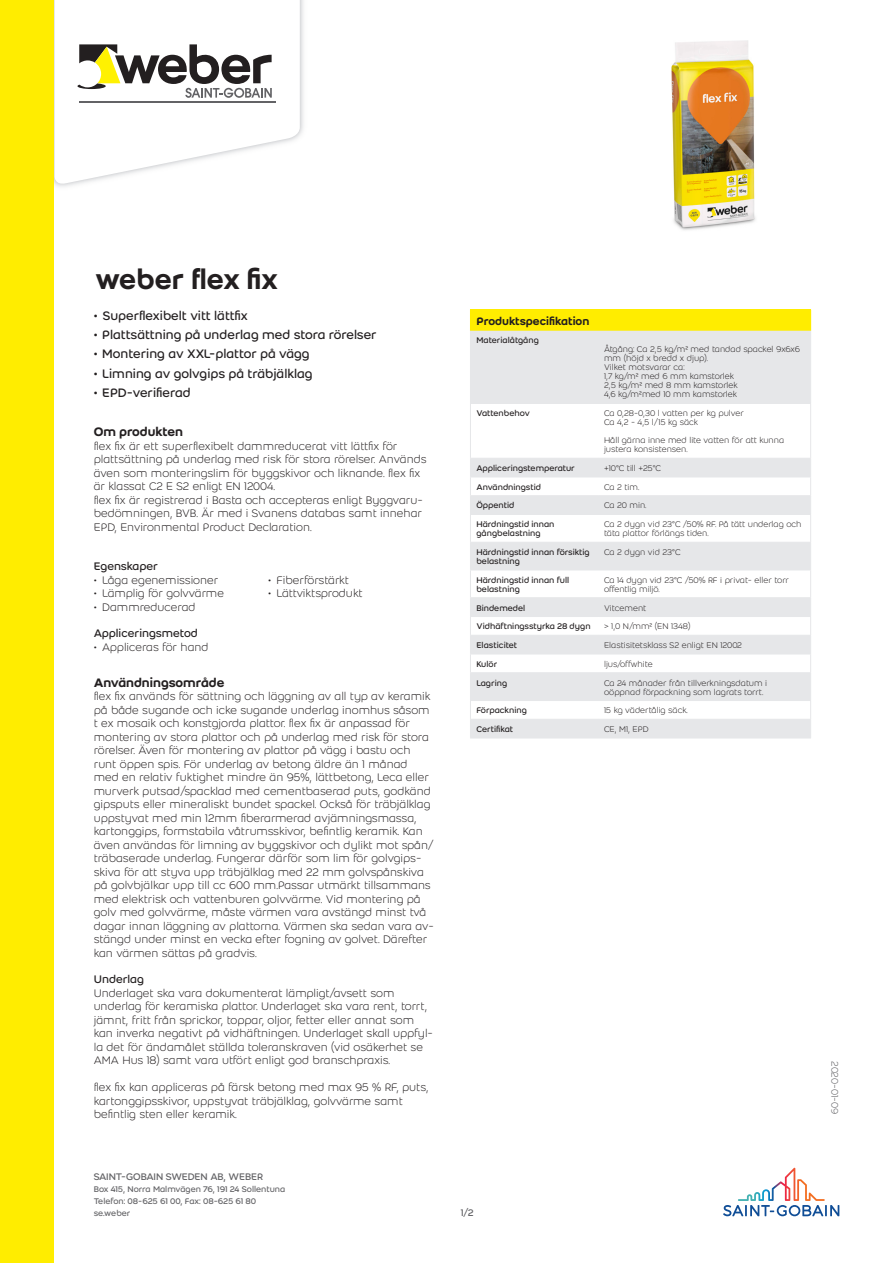
<style>
.page{position:relative;width:893px;height:1263px;background:#fff}
.page>*{position:absolute;margin:0;border:0;box-sizing:border-box;transform-origin:0 0}
.Product_name{font:500 30px "Weber";color:#231f20}
.t1{font:13.5px "Weber";color:#231f20}
.Second_header{font:500 13.5px "Weber";color:#231f20}
.Body_text{font:300 12px/13.5px "Weber";color:#231f20}
.Second_sub-header{font:12px "Weber";color:#231f20}
.header_1{font:500 12px "Weber";color:#231f20}
.Address_-_company{font:10.5px "Weber";letter-spacing:-.01em;color:#636366}
.Last_modification_da{font:300 10.5px "Weber";letter-spacing:-.02em;color:#636366}
.Paging{font:10.5px "Weber";color:#636366}
.column_2{font:300 9px/9px "Weber";color:#231f20}
.column_1{font:9px/9px "Weber";color:#231f20}
.Address{font:9px "Weber";letter-spacing:-.005em;color:#636366}
</style>
<div class="page">
<img style="left:54px;top:0;width:250px;height:187px">
<svg style="left:55px;top:0;width:245px;height:186px"></svg>
<hr style="left:79px;top:101px;width:196px;height:1px;background:#636366">
<svg style="left:77px;top:44px;width:195px;height:54px"></svg>
<div style="left:0;top:0;width:54px;height:1263px;background:#ffed00"></div>
<svg style="left:723px;top:1168px;width:116px;height:48px"></svg>
<img style="left:671px;top:40px;width:85px;height:190px">
<div style="left:470px;top:310px;width:341px;height:21px;background:#ffed00"></div>
<svg style="left:471px;top:331px;width:339px;height:407px;fill:#e6e7e9"></svg>
<hr style="left:470px;top:331px;width:1px;height:72px;background:#e6e7e9">
<hr style="left:810px;top:331px;width:1px;height:72px;background:#e6e7e9">
<hr style="left:470px;top:403px;width:128px;height:1px;background:#e6e7e9">
<hr style="left:470px;top:404px;width:1px;height:54px;background:#e6e7e9">
<hr style="left:598px;top:403px;width:213px;height:1px;background:#e6e7e9">
<hr style="left:810px;top:404px;width:1px;height:54px;background:#e6e7e9">
<hr style="left:470px;top:458px;width:128px;height:1px;background:#e6e7e9">
<hr style="left:598px;top:458px;width:213px;height:1px;background:#e6e7e9">
<hr style="left:470px;top:477px;width:128px;height:1px;background:#e6e7e9">
<hr style="left:598px;top:477px;width:213px;height:1px;background:#e6e7e9">
<hr style="left:470px;top:495px;width:128px;height:1px;background:#e6e7e9">
<hr style="left:598px;top:495px;width:213px;height:1px;background:#e6e7e9">
<hr style="left:470px;top:514px;width:128px;height:1px;background:#e6e7e9">
<hr style="left:598px;top:514px;width:213px;height:1px;background:#e6e7e9">
<hr style="left:470px;top:542px;width:128px;height:1px;background:#e6e7e9">
<hr style="left:598px;top:542px;width:213px;height:1px;background:#e6e7e9">
<hr style="left:470px;top:570px;width:128px;height:1px;background:#e6e7e9">
<hr style="left:598px;top:570px;width:213px;height:1px;background:#e6e7e9">
<hr style="left:470px;top:597px;width:128px;height:1px;background:#e6e7e9">
<hr style="left:598px;top:597px;width:213px;height:1px;background:#e6e7e9">
<hr style="left:470px;top:616px;width:128px;height:1px;background:#e6e7e9">
<hr style="left:598px;top:616px;width:213px;height:1px;background:#e6e7e9">
<hr style="left:470px;top:635px;width:128px;height:1px;background:#e6e7e9">
<hr style="left:598px;top:635px;width:213px;height:1px;background:#e6e7e9">
<hr style="left:470px;top:654px;width:128px;height:1px;background:#e6e7e9">
<hr style="left:598px;top:654px;width:213px;height:1px;background:#e6e7e9">
<hr style="left:470px;top:672px;width:128px;height:1px;background:#e6e7e9">
<hr style="left:598px;top:672px;width:213px;height:1px;background:#e6e7e9">
<hr style="left:470px;top:700px;width:128px;height:1px;background:#e6e7e9">
<hr style="left:598px;top:700px;width:213px;height:1px;background:#e6e7e9">
<hr style="left:470px;top:719px;width:128px;height:1px;background:#e6e7e9">
<svg style="left:470px;top:459px;width:1px;height:279px"></svg>
<hr style="left:470px;top:738px;width:128px;height:1px;background:#e6e7e9">
<hr style="left:598px;top:719px;width:213px;height:1px;background:#e6e7e9">
<svg style="left:810px;top:459px;width:1px;height:279px"></svg>
<hr style="left:598px;top:738px;width:213px;height:1px;background:#e6e7e9">
<p class="Product_name" style="left:95px;top:257px;width:184px">weber flex fix</p>
<p class="t1" style="left:94px;top:306px;width:155px">• Superflexibelt vitt lättfix</p>
<p class="t1" style="left:94px;top:325px;width:284px">• Plattsättning på underlag med stora rörelser</p>
<p class="t1" style="left:94px;top:344px;width:217px">• Montering av XXL-plattor på vägg</p>
<p class="t1" style="left:94px;top:364px;width:220px">• Limning av golvgips på träbjälklag</p>
<p class="t1" style="left:94px;top:383px;width:99px">• EPD-verifierad</p>
<p class="Second_header" style="left:94px;top:422px;width:91px">Om produkten</p>
<p class="Body_text" style="left:94px;top:439px;width:334px">flex fix är ett superflexibelt dammreducerat vitt lättfix för plattsättning på underlag med risk för stora rörelser. Används även som monteringslim för byggskivor och liknande. flex fix är klassat C2 E S2 enligt EN 12004.<br>flex fix är registrerad i Basta och accepteras enligt Byggvaru&shy;bedömningen, BVB. Är med i Svanens databas samt innehar EPD, Environmental Product Declaration.</p>
<p class="Second_sub-header" style="left:94px;top:558px;width:66px">Egenskaper</p>
<p class="Body_text" style="left:94px;top:573px;width:126px">• Låga egenemissioner</p>
<p class="Body_text" style="left:94px;top:586px;width:132px">• Lämplig för golvvärme</p>
<p class="Body_text" style="left:94px;top:600px;width:103px">• Dammreducerad</p>
<p class="Body_text" style="left:268px;top:573px;width:82px">• Fiberförstärkt</p>
<p class="Body_text" style="left:268px;top:586px;width:96px">• Lättviktsprodukt</p>
<p class="Second_sub-header" style="left:94px;top:625px;width:106px">Appliceringsmetod</p>
<p class="Body_text" style="left:94px;top:640px;width:116px">• Appliceras för hand</p>
<p class="Second_header" style="left:94px;top:673px;width:132px">Användningsområde</p>
<p class="Body_text" style="left:94px;top:689px;width:342px">flex fix används för sättning och läggning av all typ av keramik på både sugande och icke sugande underlag inomhus såsom t ex mosaik och konstgjorda plattor. flex fix är anpassad för montering av stora plattor och på underlag med risk för stora rörelser. Även för montering av plattor på vägg i bastu och runt öppen spis. För underlag av betong äldre än 1 månad med en relativ fuktighet mindre än 95%, lättbetong, Leca eller murverk putsad/spacklad med cementbaserad puts, godkänd gipsputs eller mineraliskt bundet spackel. Också för träbjälklag uppstyvat med min 12mm fiberarmerad avjämningsmassa, kartonggips, formstabila våtrumsskivor, befintlig keramik. Kan även användas för limning av byggskivor och dylikt mot spån/ träbaserade underlag. Fungerar därför som lim för golvgips&shy;skiva för att styva upp träbjälklag med 22 mm golvspånskiva på golvbjälkar upp till cc 600 mm.Passar utmärkt tillsammans med elektrisk och vattenburen golvvärme. Vid montering på golv med golvvärme, måste värmen vara avstängd minst två dagar innan läggning av plattorna. Värmen ska sedan vara av&shy;stängd under minst en vecka efter fogning av golvet. Därefter kan värmen sättas på gradvis.</p>
<p class="Second_sub-header" style="left:94px;top:971px;width:52px">Underlag</p>
<p class="Body_text" style="left:94px;top:986px;width:341px">Underlaget ska vara dokumenterat lämpligt/avsett som underlag för keramiska plattor. Underlaget ska vara rent, torrt, jämnt, fritt från sprickor, toppar, oljor, fetter eller annat som kan inverka negativt på vidhäftningen. Underlaget skall uppfyl&shy;la det för ändamålet ställda toleranskraven (vid osäkerhet se AMA Hus 18) samt vara utfört enligt god branschpraxis.</p>
<p class="Body_text" style="left:94px;top:1080px;width:337px">flex fix kan appliceras på färsk betong med max 95 % RF, puts, kartonggipsskivor, uppstyvat träbjälklag, golvvärme samt befintlig sten eller keramik.</p>
<p class="Address_-_company" style="left:94px;top:1169px;width:171px">SAINT-GOBAIN SWEDEN AB, WEBER</p>
<p class="Address" style="left:94px;top:1183px;width:193px">Box 415, Norra Malmvägen 76, 191 24 Sollentuna</p>
<p class="Address" style="left:94px;top:1195px;width:164px">Telefon: 08-625 61 00, Fax: 08-625 61 80</p>
<p class="Address" style="left:94px;top:1207px;width:38px">se.weber</p>
<p class="header_1" style="left:476px;top:312px;width:114px">Produktspecifikation</p>
<p class="column_1" style="left:476px;top:336px;width:64px">Materialåtgång</p>
<p class="column_2" style="left:604px;top:345px;width:198px">Åtgång: Ca 2,5 kg/m² med tandad spackel 9x6x6 mm (höjd x bredd x djup).<br>Vilket motsvarar ca:<br>1,7 kg/m² med 6 mm kamstorlek<br>2,5 kg/m² med 8 mm kamstorlek<br>4,6 kg/m²med 10 mm kamstorlek</p>
<p class="column_1" style="left:476px;top:409px;width:55px">Vattenbehov</p>
<p class="column_2" style="left:604px;top:409px;width:141px">Ca 0,28-0,30 l vatten per kg pulver<br>Ca 4,2 - 4,5 l/15 kg säck</p>
<p class="column_2" style="left:604px;top:436px;width:182px">Håll gärna inne med lite vatten för att kunna justera konsistensen.</p>
<p class="column_1" style="left:476px;top:463px;width:100px">Appliceringstemperatur</p>
<p class="column_2" style="left:604px;top:463px;width:58px">+10°C till +25°C</p>
<p class="column_1" style="left:476px;top:482px;width:66px">Användningstid</p>
<p class="column_2" style="left:604px;top:482px;width:37px">Ca 2 tim.</p>
<p class="column_1" style="left:476px;top:501px;width:40px">Öppentid</p>
<p class="column_2" style="left:604px;top:501px;width:44px">Ca 20 min.</p>
<p class="column_1" style="left:476px;top:520px;width:80px">Härdningstid innan gångbelastning</p>
<p class="column_2" style="left:604px;top:520px;width:199px">Ca 2 dygn vid 23°C /50% RF. På tätt underlag och täta plattor förlängs tiden.</p>
<p class="column_1" style="left:476px;top:547px;width:115px">Härdningstid innan försiktig belastning</p>
<p class="column_2" style="left:604px;top:547px;width:78px">Ca 2 dygn vid 23°C</p>
<p class="column_1" style="left:476px;top:575px;width:94px">Härdningstid innan full belastning</p>
<p class="column_2" style="left:604px;top:575px;width:186px">Ca 14 dygn vid 23°C /50% RF i privat- eller torr offentlig miljö.</p>
<p class="column_1" style="left:476px;top:603px;width:50px">Bindemedel</p>
<p class="column_2" style="left:604px;top:603px;width:44px">Vitcement</p>
<p class="column_1" style="left:476px;top:622px;width:116px">Vidhäftningsstyrka 28 dygn</p>
<p class="column_2" style="left:604px;top:622px;width:88px">&gt; 1,0 N/mm² (EN 1348)</p>
<p class="column_1" style="left:476px;top:640px;width:42px">Elasticitet</p>
<p class="column_2" style="left:604px;top:640px;width:139px">Elastisitetsklass S2 enligt EN 12002</p>
<p class="column_1" style="left:476px;top:659px;width:22px">Kulör</p>
<p class="column_2" style="left:604px;top:659px;width:50px">ljus/offwhite</p>
<p class="column_1" style="left:476px;top:678px;width:32px">Lagring</p>
<p class="column_2" style="left:604px;top:678px;width:165px">Ca 24 månader från tillverkningsdatum i oöppnad förpackning som lagrats torrt.</p>
<p class="column_1" style="left:476px;top:706px;width:52px">Förpackning</p>
<p class="column_2" style="left:604px;top:706px;width:85px">15 kg vädertålig säck.</p>
<p class="column_1" style="left:476px;top:724px;width:38px">Certifikat</p>
<p class="column_2" style="left:604px;top:724px;width:46px">CE, M1, EPD</p>
<p class="Paging" style="left:461px;top:1205px;width:14px">1/2</p>
<p class="Last_modification_da" style="left:842px;top:1061px;width:54px;rotate:90deg">2020-01-09</p>
</div>
